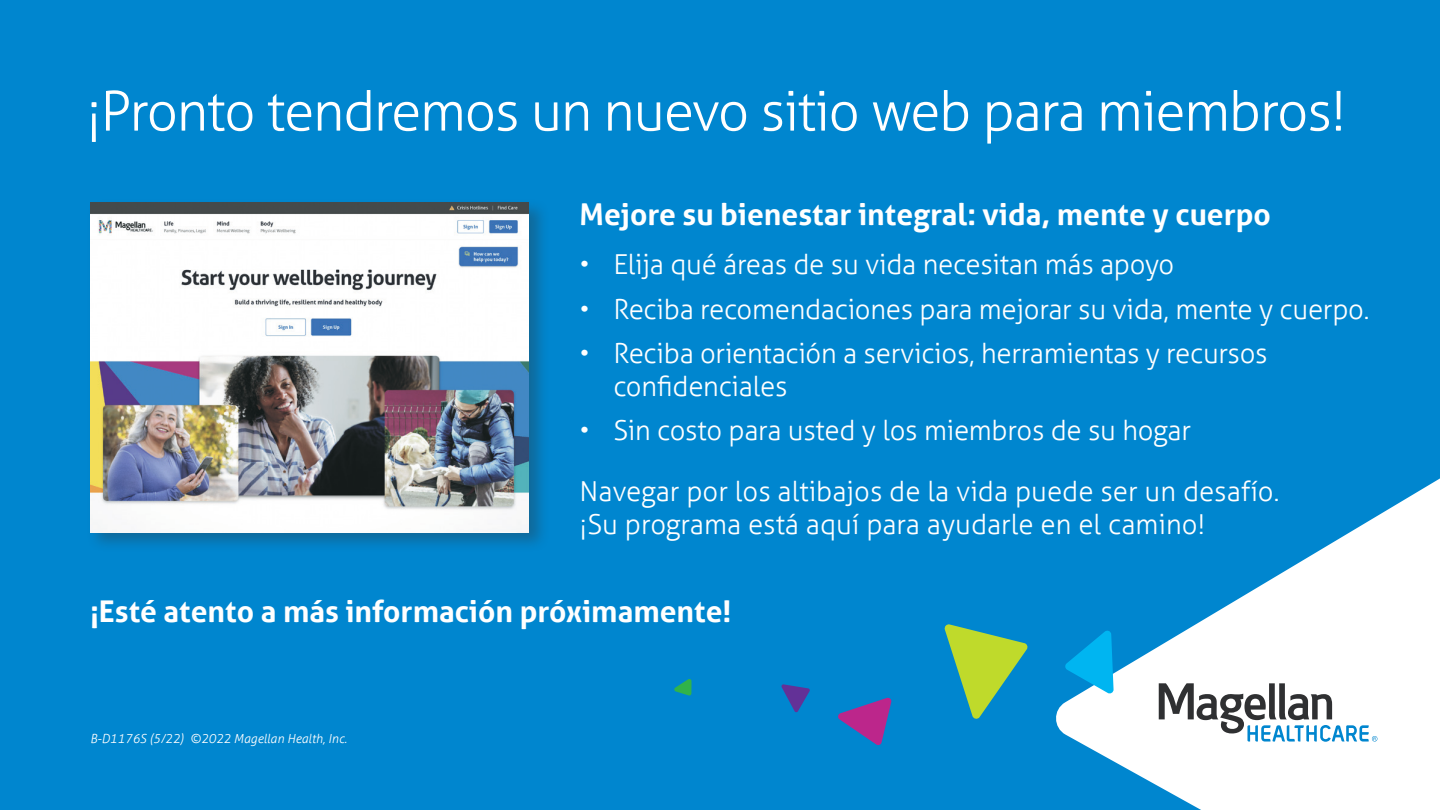
<style>
.page{position:relative;width:1440px;height:810px;background:#0086cf}
.page>*{position:absolute;margin:0;border:0;box-sizing:border-box;transform-origin:0 0}
.Intro_text{font:300 55px "Aller";letter-spacing:-.025em;color:#fff}
.Intro_text-2{font:700 30px "Aller";color:#fff}
.Intro_text-3{font:300 27.5px/33px "Aller";letter-spacing:-.01em;color:#fff}
.Footer_Item_Code_Cop{font:italic 300 12.5px "Aller";color:#fff}
</style>
<div class="page">
<svg style="left:1056px;top:478px;width:384px;height:332px;fill:#fff"></svg>
<svg style="left:781px;top:684px;width:29px;height:29px"></svg>
<svg style="left:674px;top:679px;width:18px;height:17px"></svg>
<svg style="left:944px;top:624px;width:84px;height:95px"></svg>
<svg style="left:1065px;top:629px;width:49px;height:65px"></svg>
<svg style="left:838px;top:697px;width:54px;height:48px"></svg>
<svg style="left:1159px;top:683px;width:218px;height:59px;background:#bdc6cc"></svg>
<div style="left:86px;top:199px;width:464px;height:354px;background:#2f3032;opacity:.34"></div>
<img style="left:90px;top:202px;width:439px;height:330px">
<p class="Intro_text" style="left:86px;top:78px;width:1261px">¡Pronto tendremos un nuevo sitio web para miembros!</p>
<p class="Intro_text-2" style="left:580px;top:195px;width:693px">Mejore su bienestar integral: vida, mente y cuerpo</p>
<p class="Intro_text-3" style="left:580px;top:248px;width:596px">• Elija qué áreas de su vida necesitan más apoyo</p>
<p class="Intro_text-3" style="left:580px;top:293px;width:791px">• Reciba recomendaciones para mejorar su vida, mente y cuerpo.</p>
<p class="Intro_text-3" style="left:613px;top:337px;width:656px;text-indent:-34px">• Reciba orientación a servicios, herramientas y recursos confidenciales</p>
<p class="Intro_text-3" style="left:580px;top:414px;width:613px">• Sin costo para usted y los miembros de su hogar</p>
<p class="Intro_text-3" style="left:580px;top:475px;width:701px">Navegar por los altibajos de la vida puede ser un desafío. ¡Su programa está aquí para ayudarle en el camino!</p>
<p class="Intro_text-2" style="left:90px;top:593px;width:643px">¡Esté atento a más información próximamente!</p>
<p class="Footer_Item_Code_Cop" style="left:90px;top:732px;width:258px">B-D1176S (5/22) ©2022 Magellan Health, Inc.</p>
</div>
